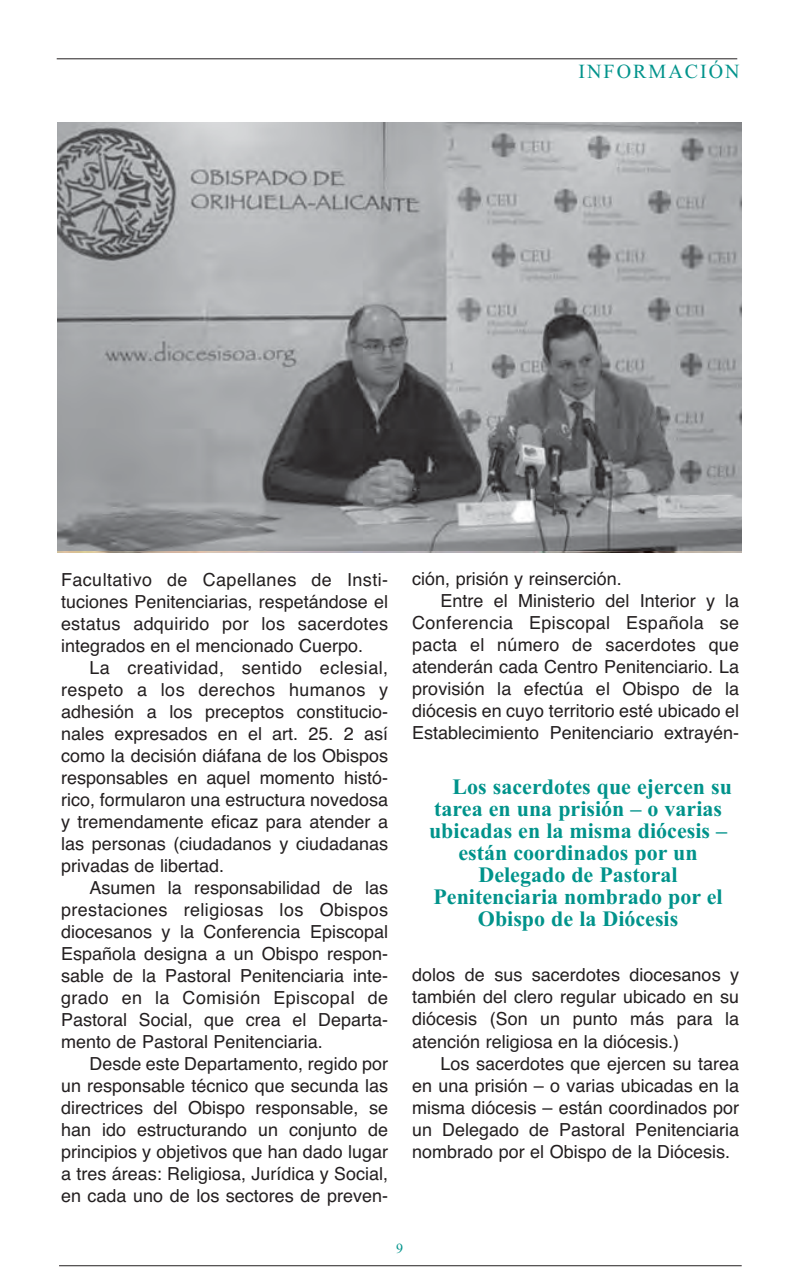
<style>
.page{position:relative;width:794px;height:1276px;background:#fff}
.page>*{position:absolute;margin:0;border:0;box-sizing:border-box;transform-origin:0 0}
.t1{font:700 22px "Times New Roman";color:#00938b}
.t2{font:20px "Times New Roman";letter-spacing:.1em;color:#00938b}
.t3{font:18px/22px "Helvetica";color:#231f20;text-align:justify}
.t4{font:18px "Helvetica";letter-spacing:.02em;color:#231f20}
.t5{font:14px "Times New Roman";color:#00938b}
</style>
<div class="page">
<hr style="left:57px;top:58px;width:680px;height:1px;background:#231f20">
<hr style="left:59px;top:1265px;width:682px;height:1px;background:#231f20">
<img style="left:57px;top:123px;width:684px;height:428px">
<p class="t2" style="left:578px;top:65px;width:163px">INFORMACIÓN</p>
<p class="t3" style="left:61px;top:570px;width:328px">Facultativo de Capellanes de Insti&shy;tuciones Penitenciarias, respetándose el estatus adquirido por los sacerdotes integrados en el mencionado Cuerpo.</p>
<p class="t3" style="left:61px;top:658px;width:328px;text-indent:28px">La creatividad, sentido eclesial, respeto a los derechos humanos y adhesión a los preceptos constitucio&shy;nales expresados en el art. 25. 2 así como la decisión diáfana de los Obispos responsables en aquel momento histó&shy;rico, formularon una estructura novedosa y tremendamente eficaz para atender a las personas (ciudadanos y ciudadanas privadas de libertad.</p>
<p class="t3" style="left:61px;top:878px;width:329px;text-indent:28px">Asumen la responsabilidad de las prestaciones religiosas los Obispos diocesanos y la Conferencia Episcopal Española designa a un Obispo respon&shy;sable de la Pastoral Penitenciaria inte&shy;grado en la Comisión Episcopal de Pastoral Social, que crea el Departa&shy;mento de Pastoral Penitenciaria.</p>
<p class="t3" style="left:61px;top:1054px;width:329px;text-indent:28px">Desde este Departamento, regido por un responsable técnico que secunda las directrices del Obispo responsable, se han ido estructurando un conjunto de principios y objetivos que han dado lugar a tres áreas: Religiosa, Jurídica y Social, en cada uno de los sectores de preven-</p>
<p class="t3" style="left:412px;top:570px;width:211px">ción, prisión y reinserción.</p>
<p class="t3" style="left:440px;top:592px;width:300px">Entre el Ministerio del Interior y la</p>
<p class="t4" style="left:412px;top:616px;width:328px">Conferencia Episcopal Española se</p>
<p class="t3" style="left:412px;top:636px;width:328px">pacta el número de sacerdotes que</p>
<p class="t3" style="left:412px;top:658px;width:328px">atenderán cada Centro Penitenciario. La</p>
<p class="t3" style="left:412px;top:680px;width:329px">provisión la efectúa el Obispo de la</p>
<p class="t3" style="left:412px;top:702px;width:328px">diócesis en cuyo territorio esté ubicado el</p>
<p class="t3" style="left:412px;top:724px;width:328px">Establecimiento Penitenciario extrayén-</p>
<p class="t1" style="left:452px;top:779px;width:281px">Los sacerdotes que ejercen su</p>
<p class="t1" style="left:434px;top:801px;width:289px">tarea en una prisión – o varias</p>
<p class="t1" style="left:429px;top:823px;width:299px">ubicadas en la misma diócesis –</p>
<p class="t1" style="left:458px;top:845px;width:241px">están coordinados por un</p>
<p class="t1" style="left:478px;top:867px;width:201px">Delegado de Pastoral</p>
<p class="t1" style="left:433px;top:889px;width:291px">Penitenciaria nombrado por el</p>
<p class="t1" style="left:478px;top:911px;width:202px">Obispo de la Diócesis</p>
<p class="t3" style="left:412px;top:966px;width:328px">dolos de sus sacerdotes diocesanos y también del clero regular ubicado en su diócesis (Son un punto más para la atención religiosa en la diócesis.)</p>
<p class="t3" style="left:412px;top:1054px;width:328px;text-indent:28px">Los sacerdotes que ejercen su tarea en una prisión – o varias ubicadas en la misma diócesis – están coordinados por un Delegado de Pastoral Penitenciaria nombrado por el Obispo de la Diócesis.</p>
<p class="t5" style="left:396px;top:1243px;width:8px">9</p>
</div>
